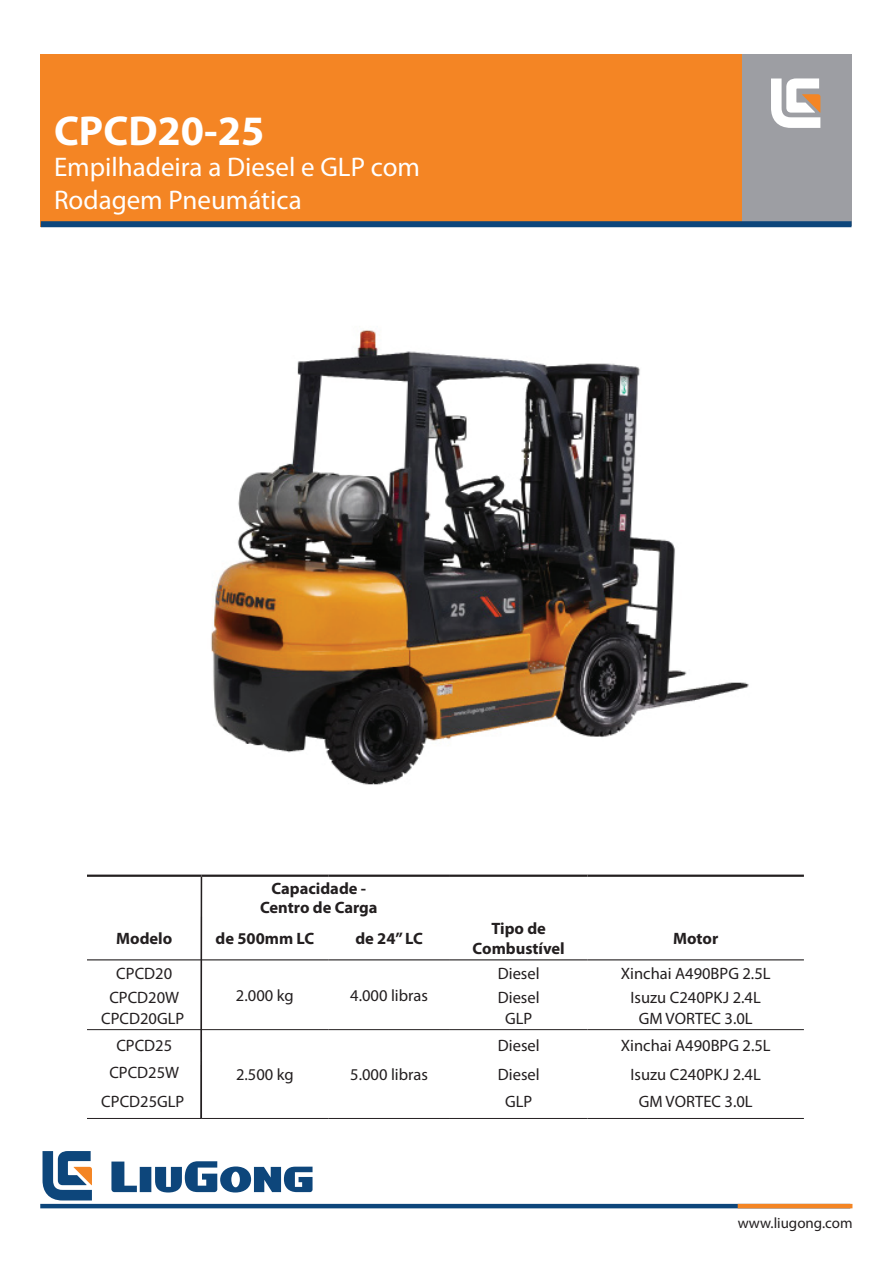
<style>
.page{position:relative;width:893px;height:1263px;background:#fff}
.page>*{position:absolute;margin:0;border:0;box-sizing:border-box;transform-origin:0 0}
.t1{font:700 42px "Myriad Pro";color:#fff}
.t2{font:27px/32.4px "Myriad Pro";color:#fff}
.t3{font:16.5px/23.4px "Myriad Pro";color:#231f20;text-align:center}
.t4{font:700 16.5px/19.8px "Myriad Pro";color:#231f20;text-align:center}
.t5{font:15px "Myriad Pro";color:#231f20}
</style>
<div class="page">
<div style="left:40px;top:54px;width:708px;height:173px;background:#f48524"></div>
<div style="left:742px;top:54px;width:109px;height:172px;background:#9d9ea3"></div>
<div style="left:41px;top:221px;width:810px;height:6px;background:#0d467b"></div>
<svg style="left:771px;top:78px;width:49px;height:50px"></svg>
<svg style="left:43px;top:1151px;width:49px;height:49px"></svg>
<svg style="left:111px;top:1161px;width:202px;height:31px"></svg>
<hr style="left:40px;top:1204px;width:810px;height:4px;background:#0d467b">
<hr style="left:738px;top:1204px;width:114px;height:4px;background:#f48524">
<img style="left:211px;top:330px;width:538px;height:455px">
<hr style="left:87px;top:874px;width:114px;height:3px;background:#231f20">
<hr style="left:201px;top:874px;width:127px;height:3px;background:#231f20">
<hr style="left:328px;top:874px;width:122px;height:3px;background:#231f20">
<hr style="left:450px;top:874px;width:137px;height:3px;background:#231f20">
<hr style="left:587px;top:874px;width:217px;height:3px;background:#231f20">
<hr style="left:87px;top:959px;width:114px;height:1px;background:#231f20">
<hr style="left:201px;top:959px;width:127px;height:1px;background:#231f20">
<hr style="left:328px;top:959px;width:122px;height:1px;background:#231f20">
<hr style="left:450px;top:959px;width:137px;height:1px;background:#231f20">
<hr style="left:587px;top:959px;width:217px;height:1px;background:#231f20">
<hr style="left:87px;top:1029px;width:114px;height:1px;background:#231f20">
<hr style="left:201px;top:1029px;width:127px;height:1px;background:#231f20">
<hr style="left:328px;top:1029px;width:122px;height:1px;background:#231f20">
<hr style="left:450px;top:1029px;width:137px;height:1px;background:#231f20">
<hr style="left:587px;top:1029px;width:217px;height:1px;background:#231f20">
<hr style="left:87px;top:1118px;width:114px;height:1px;background:#231f20">
<hr style="left:201px;top:1118px;width:127px;height:1px;background:#231f20">
<hr style="left:328px;top:1118px;width:122px;height:1px;background:#231f20">
<hr style="left:450px;top:1118px;width:137px;height:1px;background:#231f20">
<hr style="left:587px;top:1118px;width:217px;height:1px;background:#231f20">
<svg style="left:199px;top:875px;width:4px;height:244px"></svg>
<h1 class="t1" style="left:54px;top:103px;width:212px">CPCD20-25</h1>
<h2 class="t2" style="left:54px;top:150px;width:368px">Empilhadeira a Diesel e GLP com<br>Rodagem Pneumática</h2>
<p class="t4" style="left:272px;top:877px;width:96px">Capacidade -</p>
<p class="t4" style="left:260px;top:897px;width:119px">Centro de Carga</p>
<p class="t4" style="left:116px;top:928px;width:58px">Modelo</p>
<p class="t4" style="left:215px;top:928px;width:100px">de 500mm LC</p>
<p class="t4" style="left:355px;top:928px;width:69px">de 24” LC</p>
<p class="t4" style="left:473px;top:918px;width:94px">Tipo de<br>Combustível</p>
<p class="t4" style="left:673px;top:928px;width:47px">Motor</p>
<p class="t3" style="left:109px;top:962px;width:71px">CPCD20<br>CPCD20W</p>
<p class="t3" style="left:101px;top:1006px;width:85px">CPCD20GLP</p>
<p class="t3" style="left:498px;top:962px;width:43px;text-align:left">Diesel<br>Diesel</p>
<p class="t3" style="left:505px;top:1006px;width:29px">GLP</p>
<p class="t3" style="left:621px;top:962px;width:151px">Xinchai A490BPG 2.5L<br>Isuzu C240PKJ 2.4L</p>
<p class="t3" style="left:639px;top:1006px;width:115px">GM VORTEC 3.0L</p>
<p class="t3" style="left:236px;top:983px;width:59px">2.000 kg</p>
<p class="t3" style="left:350px;top:983px;width:79px">4.000 libras</p>
<p class="t3" style="left:116px;top:1034px;width:57px">CPCD25</p>
<p class="t3" style="left:498px;top:1034px;width:43px">Diesel</p>
<p class="t3" style="left:621px;top:1034px;width:151px">Xinchai A490BPG 2.5L</p>
<p class="t3" style="left:101px;top:1058px;width:85px;line-height:29px">CPCD25W<br>CPCD25GLP</p>
<p class="t3" style="left:498px;top:1060px;width:43px;line-height:27.5px">Diesel<br>GLP</p>
<p class="t3" style="left:631px;top:1060px;width:132px;line-height:27.5px">Isuzu C240PKJ 2.4L<br>GM VORTEC 3.0L</p>
<p class="t3" style="left:236px;top:1063px;width:59px">2.500 kg</p>
<p class="t3" style="left:350px;top:1063px;width:79px">5.000 libras</p>
<p class="t5" style="left:738px;top:1214px;width:116px">www.liugong.com</p>
</div>
